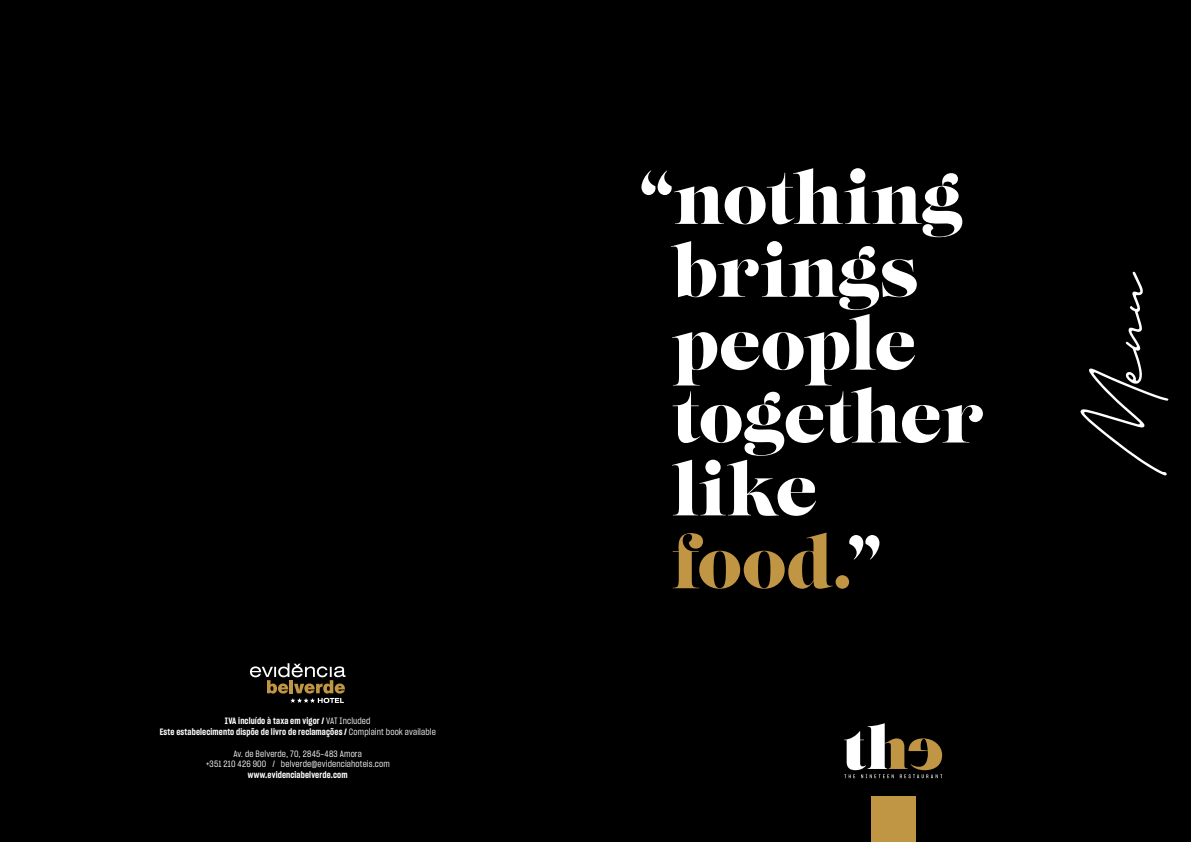
<style>
.page{position:relative;width:1191px;height:842px;background:#000001}
.page>*{position:absolute;margin:0;border:0;box-sizing:border-box;transform-origin:0 0}
.t1{font:80px "Portrait Script Alts";color:#fff}
.t2{font:9px "Sharp Grotesk Semi Bold 15";letter-spacing:.015em;color:#fff}
.t3{font:9px "Sharp Grotesk Book 15";letter-spacing:.015em;color:#fff}
.s1{font-family:"Sharp Grotesk Book 15"}
</style>
<div class="page">
<svg style="left:844px;top:723px;width:98px;height:55px"></svg>
<div style="left:871px;top:797px;width:44px;height:45px;background:#c09544"></div>
<svg style="left:641px;top:168px;width:342px;height:348px"></svg>
<svg style="left:672px;top:532px;width:160px;height:57px"></svg>
<div style="left:835px;top:575px;width:14px;height:14px;background:#c09544;border-radius:50%"></div>
<svg style="left:849px;top:535px;width:30px;height:24px"></svg>
<svg style="left:250px;top:663px;width:95px;height:40px"></svg>
<p class="t2" style="left:225px;top:715px;width:147px">IVA incluído à taxa em vigor / <span class="s1">VAT Included</span></p>
<p class="t2" style="left:160px;top:726px;width:278px">Este estabelecimento dispõe de livro de reclamações / <span class="s1">Complaint book available</span></p>
<p class="t3" style="left:233px;top:747px;width:130px">Av. de Belverde, 70, 2845-483 Amora</p>
<p class="t3" style="left:206px;top:758px;width:186px">+351 210 426 900 / belverde@evidenciahoteis.com</p>
<p class="t2" style="left:248px;top:769px;width:101px">www.evidenciabelverde.com</p>
<p class="t1" style="left:1071px;top:475px;width:205px;rotate:-90deg">Menu</p>
</div>
